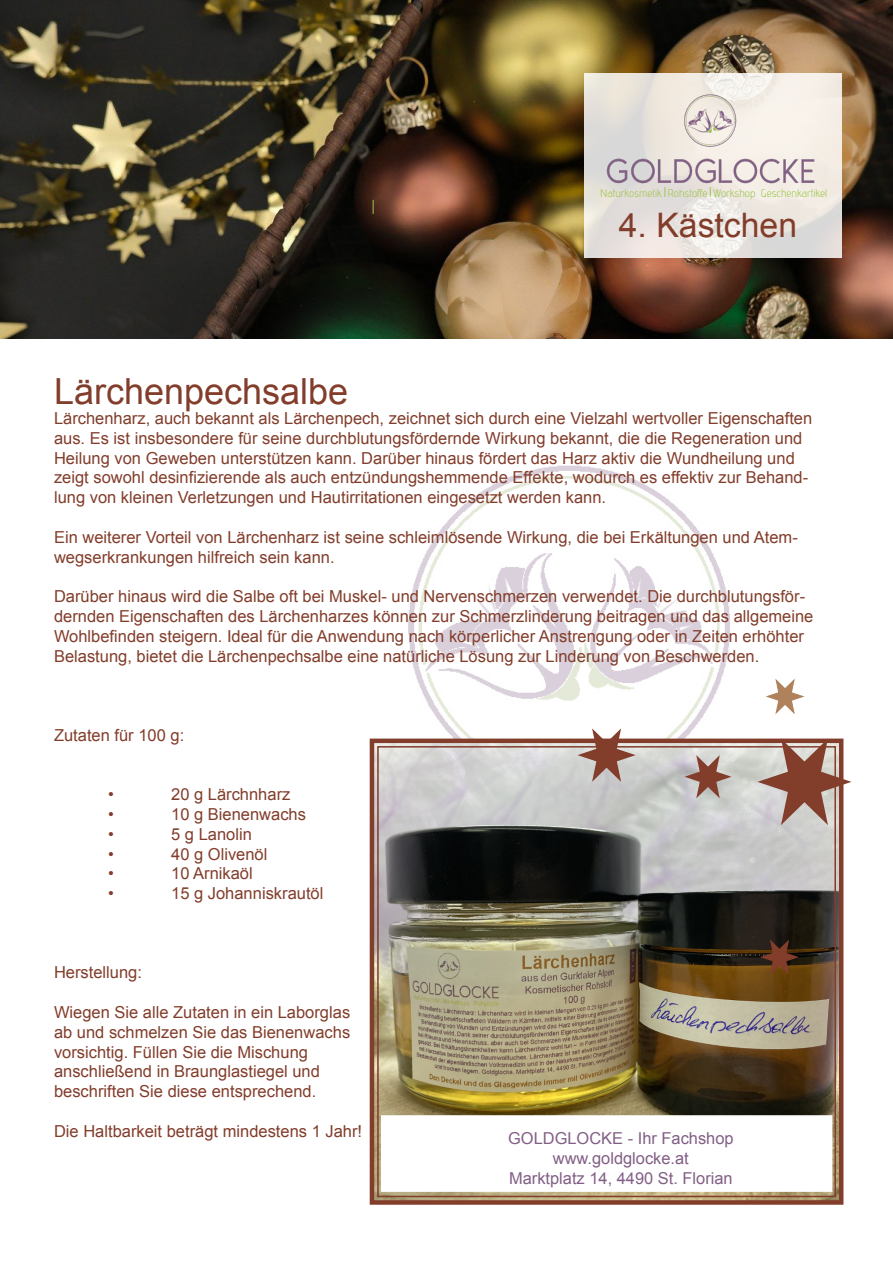
<style>
.page{position:relative;width:893px;height:1263px;background:#fff}
.page>*{position:absolute;margin:0;border:0;box-sizing:border-box;transform-origin:0 0}
.t1{font:36px "Arial";color:#823d2b}
.t2{font:33.75px "Arial";color:#823d2b}
.t3{font:16.5px/19.8px "Arial";color:#823d2b}
.t4{font:16.35px "Arial";color:#825f85}
.t5{font:11.1px "advent";color:#9fc64b}
</style>
<div class="page">
<img style="left:408px;top:465px;width:444px;height:317px">
<img style="left:0;top:0;width:893px;height:338px">
<svg style="left:373px;top:200px;width:1px;height:14px"></svg>
<img style="left:369px;top:736px;width:477px;height:469px">
<div style="left:377px;top:746px;width:459px;height:451px;border:2px solid #823d2b"></div>
<div style="left:381px;top:1115px;width:451px;height:77px;background:#fff;border:2px solid #fff"></div>
<svg style="left:757px;top:738px;width:94px;height:87px;background:#b19187"></svg>
<svg style="left:760px;top:939px;width:39px;height:36px"></svg>
<svg style="left:684px;top:755px;width:47px;height:43px;background:#b29a93"></svg>
<svg style="left:764px;top:677px;width:42px;height:39px"></svg>
<svg style="left:578px;top:728px;width:58px;height:54px"></svg>
<svg style="left:584px;top:73px;width:257px;height:185px;background:#e9e5df"></svg>
<img style="left:599px;top:89px;width:225px;height:96px">
<p class="t5" style="left:600px;top:186px;width:229px">Naturkosmetik Rohstoffe Workshop Geschenkartikel</p>
<p class="t2" style="left:619px;top:203px;width:180px">4. Kästchen</p>
<p class="t1" style="left:54px;top:368px;width:296px">Lärchenpechsalbe</p>
<p class="t3" style="left:54px;top:408px;width:760px">Lärchenharz, auch bekannt als Lärchenpech, zeichnet sich durch eine Vielzahl wertvoller Eigenschaften aus. Es ist insbesondere für seine durchblutungsfördernde Wirkung bekannt, die die Regeneration und Heilung von Geweben unterstützen kann. Darüber hinaus fördert das Harz aktiv die Wundheilung und zeigt sowohl desinfizierende als auch entzündungshemmende Effekte, wodurch es effektiv zur Behand&shy;lung von kleinen Verletzungen und Hautirritationen eingesetzt werden kann.</p>
<p class="t3" style="left:54px;top:527px;width:745px">Ein weiterer Vorteil von Lärchenharz ist seine schleimlösende Wirkung, die bei Erkältungen und Atem&shy;wegserkrankungen hilfreich sein kann.</p>
<p class="t3" style="left:54px;top:587px;width:761px">Darüber hinaus wird die Salbe oft bei Muskel- und Nervenschmerzen verwendet. Die durchblutungsför&shy;dernden Eigenschaften des Lärchenharzes können zur Schmerzlinderung beitragen und das allgemeine Wohlbefinden steigern. Ideal für die Anwendung nach körperlicher Anstrengung oder in Zeiten erhöhter Belastung, bietet die Lärchenpechsalbe eine natürliche Lösung zur Linderung von Beschwerden.</p>
<p class="t3" style="left:54px;top:725px;width:132px">Zutaten für 100 g:</p>
<p class="t3" style="left:108px;top:785px;width:7px">•</p>
<p class="t3" style="left:171px;top:785px;width:121px">20 g Lärchnharz</p>
<p class="t3" style="left:108px;top:804px;width:7px">•</p>
<p class="t3" style="left:171px;top:804px;width:136px">10 g Bienenwachs</p>
<p class="t3" style="left:108px;top:824px;width:7px">•</p>
<p class="t3" style="left:171px;top:824px;width:82px">5 g Lanolin</p>
<p class="t3" style="left:108px;top:844px;width:7px">•</p>
<p class="t3" style="left:171px;top:844px;width:98px">40 g Olivenöl</p>
<p class="t3" style="left:108px;top:864px;width:7px">•</p>
<p class="t3" style="left:171px;top:864px;width:83px">10 Arnikaöl</p>
<p class="t3" style="left:108px;top:884px;width:7px">•</p>
<p class="t3" style="left:171px;top:884px;width:154px">15 g Johanniskrautöl</p>
<p class="t3" style="left:54px;top:963px;width:90px">Herstellung:</p>
<p class="t3" style="left:54px;top:1002px;width:298px">Wiegen Sie alle Zutaten in ein Laborglas</p>
<p class="t3" style="left:54px;top:1022px;width:298px">ab und schmelzen Sie das Bienenwachs</p>
<p class="t3" style="left:54px;top:1042px;width:256px">vorsichtig. Füllen Sie die Mischung</p>
<p class="t3" style="left:54px;top:1062px;width:267px">anschließend in Braunglastiegel und</p>
<p class="t3" style="left:54px;top:1082px;width:264px">beschriften Sie diese entsprechend.</p>
<p class="t3" style="left:54px;top:1121px;width:310px">Die Haltbarkeit beträgt mindestens 1 Jahr!</p>
<p class="t4" style="left:508px;top:1128px;width:227px">GOLDGLOCKE - Ihr Fachshop</p>
<p class="t4" style="left:553px;top:1147px;width:137px">www.goldglocke.at</p>
<p class="t4" style="left:509px;top:1167px;width:225px">Marktplatz 14, 4490 St. Florian</p>
</div>
